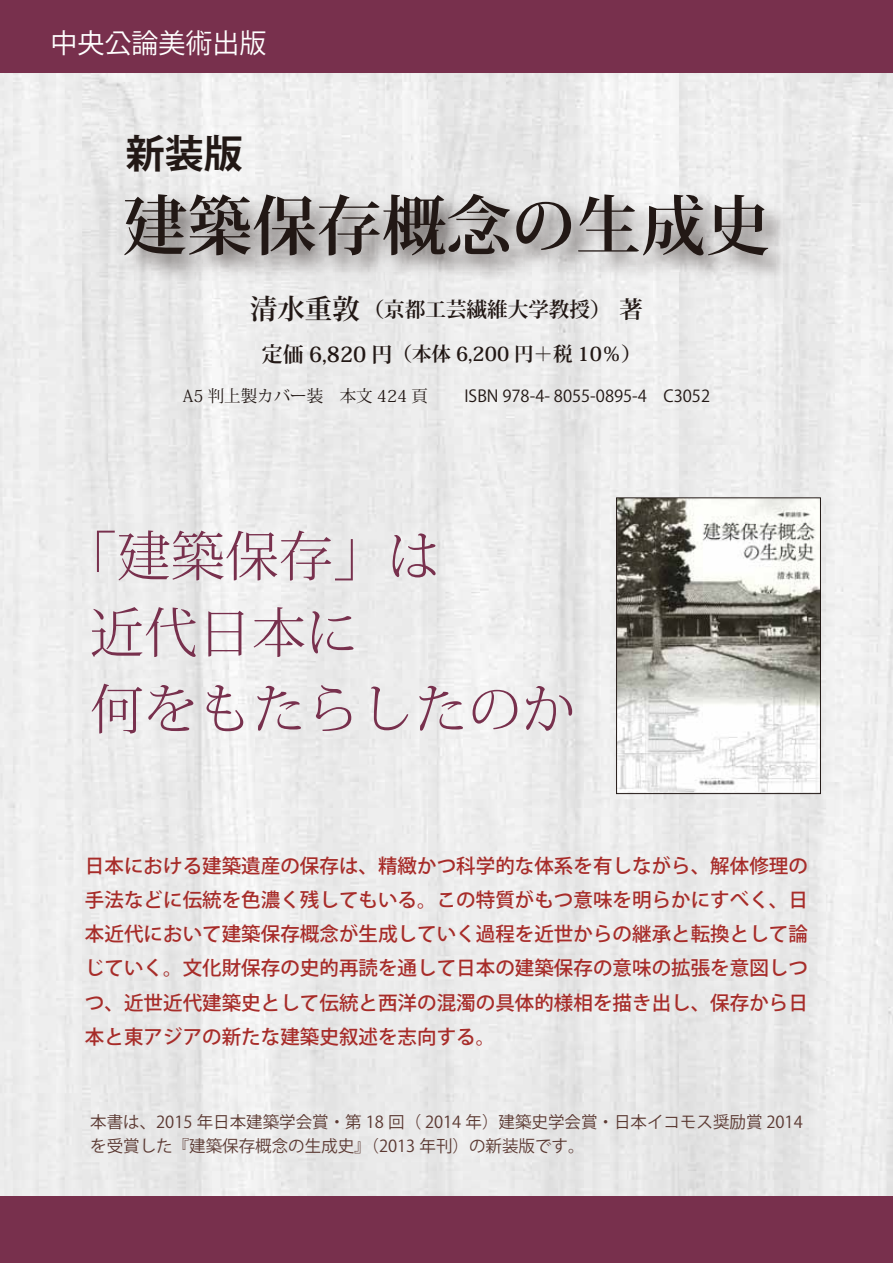
<style>
.page{position:relative;width:893px;height:1263px;background:#fff}
.page>*{position:absolute;margin:0;border:0;box-sizing:border-box;transform-origin:0 0}
.t1{font:700 64.8px "Koz Min Pr 6 N";color:#221815}
.t2{font:300 54px/76.5px "Koz Min Pr 6 N";color:#78304d}
.t3{font:700 39px "Koz Go Pro";color:#221815}
.t4{font:27px "Koz Go Pro";color:#fff}
.t5{font:700 20.55px "Koz Min Pr 6 N";color:#221815}
.t6{font:500 19.5px/34.2px "Koz Go Pr 6 N";color:#a72c29;text-align:justify}
.t7{font:700 19.5px "Koz Min Pr 6 N";color:#221815}
.t8{font:16.5px/24px "Koz Go Pr 6 N";color:#5b3932}
.t9{font:16.5px "Koz Go Pro";color:#221815}
.t10{font:16.5px "Koz Min Pr 6 N";color:#221815}
.s1{font-size:27.45px}
.s2{font-size:23.4px}
.s3{font-size:21px}
</style>
<div class="page">
<img style="left:0;top:72px;width:893px;height:1124px">
<div style="left:0;top:0;width:893px;height:72px;background:#78304d"></div>
<img style="left:111px;top:180px;width:693px;height:125px">
<div style="left:0;top:1196px;width:893px;height:67px;background:#78304d"></div>
<img style="left:618px;top:500px;width:201px;height:291px">
<div style="left:616px;top:498px;width:205px;height:296px;border:1px solid #221815"></div>
<h3 class="t4" style="left:51px;top:25px;width:217px">中央公論美術出版</h3>
<h3 class="t3" style="left:126px;top:128px;width:119px">新装版</h3>
<h1 class="t1" style="left:123px;top:189px;width:649px">建築保存概念の生成史</h1>
<p class="t5" style="left:250px;top:298px;width:394px"><span class="s1">清水重敦</span>（京都工芸繊維大学教授）<span class="s2">著</span></p>
<p class="t7" style="left:262px;top:343px;width:381px"><span class="s3">定価 6,820 円</span>（本体 6,200 円＋税 10％）</p>
<p class="t10" style="left:183px;top:387px;width:247px">A5 判上製カバー装　本文 424 頁</p>
<p class="t9" style="left:464px;top:386px;width:247px">ISBN 978-4- 8055-0895-4　C3052</p>
<h2 class="t2" style="left:90px;top:519px;width:488px;text-indent:-27px">「建築保存」は<br>近代日本に<br>何をもたらしたのか</h2>
<p class="t6" style="left:85px;top:849px;width:724px">日本における建築遺産の保存は、精緻かつ科学的な体系を有しながら、解体修理の手法などに伝統を色濃く残してもいる。この特質がもつ意味を明らかにすべく、日本近代において建築保存概念が生成していく過程を近世からの継承と転換として論じていく。文化財保存の史的再読を通して日本の建築保存の意味の拡張を意図しつつ、近世近代建築史として伝統と西洋の混濁の具体的様相を描き出し、保存から日本と東アジアの新たな建築史叙述を志向する。</p>
<p class="t8" style="left:90px;top:1110px;width:714px">本書は、2015 年日本建築学会賞・第 18 回（ 2014 年）建築史学会賞・日本イコモス奨励賞 2014を受賞した『建築保存概念の生成史』（2013 年刊）の新装版です。</p>
</div>
